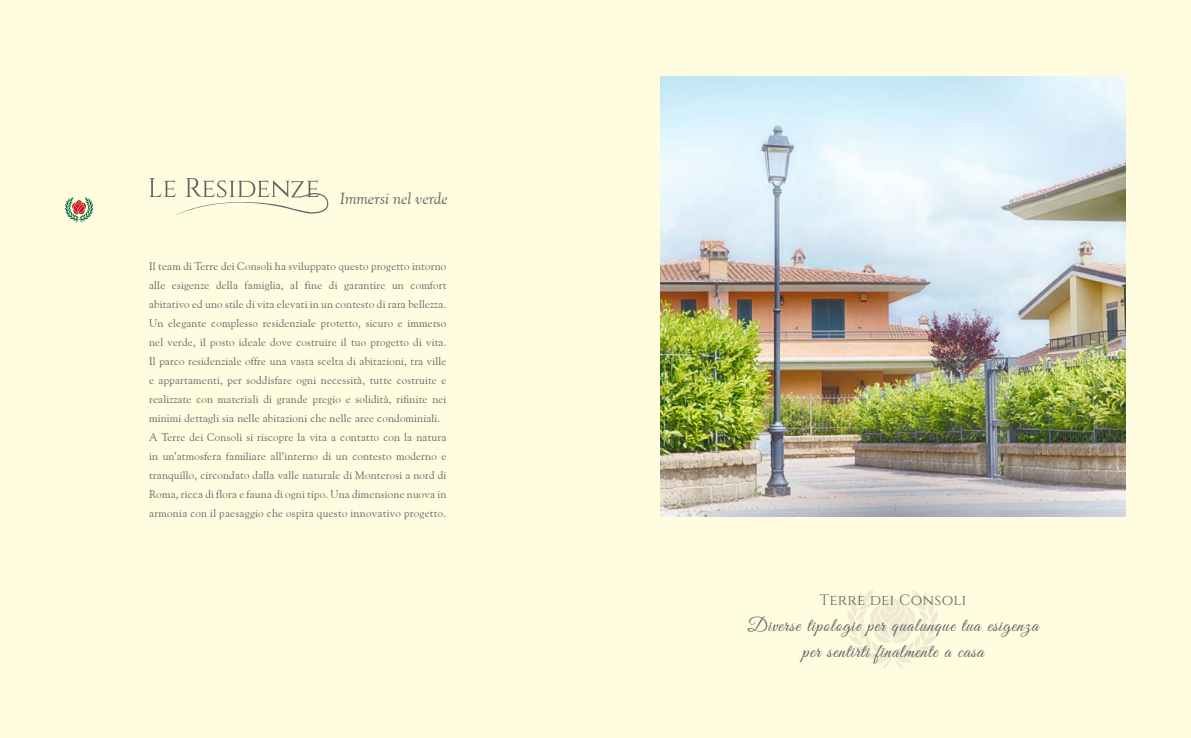
<style>
.page{position:relative;width:1191px;height:738px;background:#fff}
.page>*{position:absolute;margin:0;border:0;box-sizing:border-box;transform-origin:0 0}
.t1{font:19px/26px "Great Vibes";letter-spacing:.05em;color:#616264;text-align:center}
.t2{font:italic 16px "Goudy Old Style BT";letter-spacing:.01em;color:#616264}
.t3{font:15px "Cinzel";letter-spacing:.02em;color:#616264}
.t4{font:11px/19px "Goudy Old Style BT";letter-spacing:.02em;color:#616264}
</style>
<div class="page">
<div style="left:0;top:0;width:1191px;height:737px;background:#fffcdf"></div>
<svg style="left:65px;top:197px;width:28px;height:25px"></svg>
<svg style="left:149px;top:178px;width:179px;height:38px"></svg>
<svg style="left:846px;top:590px;width:93px;height:78px"></svg>
<img style="left:660px;top:77px;width:465px;height:380px">
<svg style="left:660px;top:457px;width:465px;height:59px;background:#b9b3b0"></svg>
<h2 class="t2" style="left:340px;top:189px;width:109px">Immersi nel verde</h2>
<p class="t4" style="left:149px;top:256px;width:299px">Il team di Terre dei Consoli ha sviluppato questo progetto intorno alle esigenze della famiglia, al fine di garantire un comfort abitativo ed uno stile di vita elevati in un contesto di rara bellezza.<br>Un elegante complesso residenziale protetto, sicuro e immerso nel verde, il posto ideale dove costruire il tuo progetto di vita.<br>Il parco residenziale offre una vasta scelta di abitazioni, tra ville e appartamenti, per soddisfare ogni necessità, tutte costruite e realizzate con materiali di grande pregio e solidità, rifinite nei minimi dettagli sia nelle abitazioni che nelle aree condominiali.<br>A Terre dei Consoli si riscopre la vita a contatto con la natura in un’atmosfera familiare all’interno di un contesto moderno e tranquillo, circondato dalla valle naturale di Monterosi a nord di Roma, ricca di flora e fauna di ogni tipo. Una dimensione nuova in armonia con il paesaggio che ospita questo innovativo progetto.</p>
<h3 class="t3" style="left:820px;top:590px;width:148px">Terre dei Consoli</h3>
<h1 class="t1" style="left:748px;top:613px;width:292px">Diverse tipologie per qualunque tua esigenza per sentirti finalmente a casa</h1>
</div>
